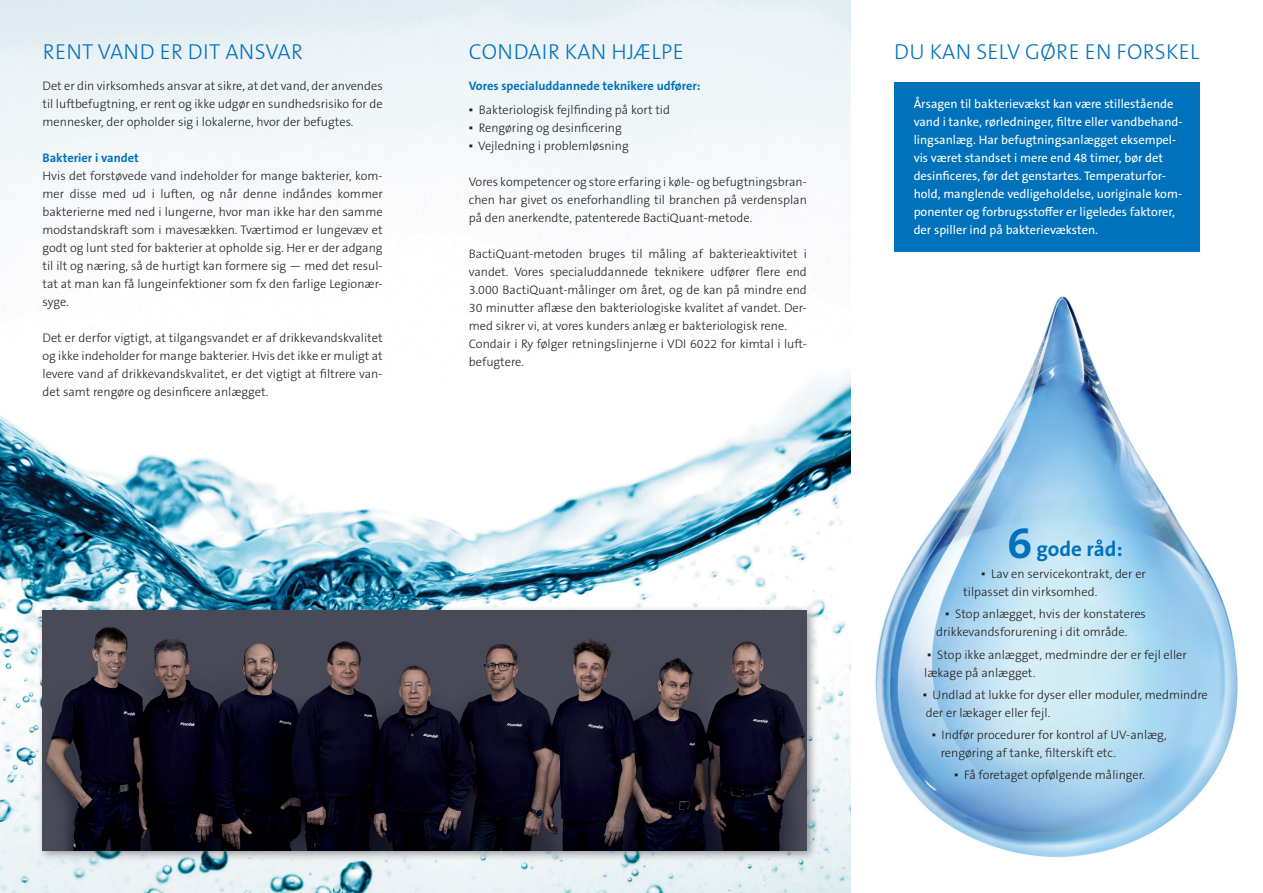
<style>
.page{position:relative;width:1263px;height:893px;background:#fff}
.page>*{position:absolute;margin:0;border:0;box-sizing:border-box;transform-origin:0 0}
.t1{font:700 45px "The Sans B W7";color:#0072bc}
.t2{font:300 21.75px "The Sans B W3";letter-spacing:.015em;color:#0072bc}
.t3{font:700 21px "The Sans B W7";color:#0072bc}
.t4{font:300 12.45px/18px "The Sans B W3";color:#231f20}
.t5{font:12.45px/18px "The Sans B W5 Plain";color:#fff}
.t6{font:700 12.45px "The Sans B W7";color:#0072bc}
.s1{font-family:"Verdana";font-weight:400}
</style>
<div class="page">
<img style="left:875px;top:296px;width:363px;height:561px">
<img style="left:0;top:0;width:850px;height:893px">
<div style="left:37px;top:605px;width:781px;height:256px;background:#231f20;opacity:.43"></div>
<img style="left:43px;top:610px;width:764px;height:240px">
<div style="left:894px;top:82px;width:305px;height:170px;background:#0072bc"></div>
<h2 class="t2" style="left:43px;top:37px;width:262px">RENT VAND ER DIT ANSVAR</h2>
<h2 class="t2" style="left:469px;top:37px;width:216px">CONDAIR KAN HJÆLPE</h2>
<h2 class="t2" style="left:894px;top:37px;width:307px">DU KAN SELV GØRE EN FORSKEL</h2>
<p class="t6" style="left:469px;top:78px;width:233px">Vores specialuddannede teknikere udfører:</p>
<p class="t4" style="left:469px;top:101px;width:203px"><span class="s1">▪</span> Bakteriologisk fejlfinding på kort tid</p>
<p class="t4" style="left:469px;top:119px;width:154px"><span class="s1">▪</span> Rengøring og desinficering</p>
<p class="t4" style="left:469px;top:137px;width:161px"><span class="s1">▪</span> Vejledning i problemløsning</p>
<p class="t4" style="left:469px;top:173px;width:340px;text-align:justify">Vores kompetencer og store erfaring i køle- og befugtningsbran&shy;chen har givet os eneforhandling til branchen på verdensplan på den anerkendte, patenterede BactiQuant-metode.</p>
<p class="t4" style="left:469px;top:245px;width:340px">BactiQuant-metoden bruges til måling af bakterieaktivitet i vandet. Vores specialuddannede teknikere udfører flere end 3.000 BactiQuant-målinger om året, og de kan på mindre end 30 minutter aflæse den bakteriologiske kvalitet af vandet. Der&shy;med sikrer vi, at vores kunders anlæg er bakteriologisk rene.<br>Condair i Ry følger retningslinjerne i VDI 6022 for kimtal i luft&shy;befugtere.</p>
<p class="t4" style="left:43px;top:77px;width:342px;text-align:justify">Det er din virksomheds ansvar at sikre, at det vand, der anvendes til luftbefugtning, er rent og ikke udgør en sundhedsrisiko for de mennesker, der opholder sig i lokalerne, hvor der befugtes.</p>
<p class="t6" style="left:43px;top:150px;width:98px">Bakterier i vandet</p>
<p class="t4" style="left:43px;top:167px;width:342px;text-align:justify">Hvis det forstøvede vand indeholder for mange bakterier, kom&shy;mer disse med ud i luften, og når denne indåndes kommer bakterierne med ned i lungerne, hvor man ikke har den samme modstandskraft som i mavesækken. Tværtimod er lungevæv et godt og lunt sted for bakterier at opholde sig. Her er der adgang til ilt og næring, så de hurtigt kan formere sig — med det resul&shy;tat at man kan få lungeinfektioner som fx den farlige Legionær&shy;syge.</p>
<p class="t4" style="left:43px;top:329px;width:342px;text-align:justify">Det er derfor vigtigt, at tilgangsvandet er af drikkevandskvalitet og ikke indeholder for mange bakterier. Hvis det ikke er muligt at levere vand af drikkevandskvalitet, er det vigtigt at filtrere van&shy;det samt rengøre og desinficere anlægget.</p>
<p class="t5" style="left:914px;top:95px;width:270px">Årsagen til bakterievækst kan være stillestående vand i tanke, rørledninger, filtre eller vandbehand&shy;lingsanlæg. Har befugtningsanlægget eksempel&shy;vis været standset i mere end 48 timer, bør det desinficeres, før det genstartes. Temperaturfor&shy;hold, manglende vedligeholdelse, uoriginale kom&shy;ponenter og forbrugsstoffer er ligeledes faktorer, der spiller ind på bakterievæksten.</p>
<h1 class="t1" style="left:1008px;top:513px;width:26px">6</h1>
<h3 class="t3" style="left:1036px;top:535px;width:88px">gode råd:</h3>
<p class="t4" style="left:963px;top:565px;width:184px;text-indent:18px"><span class="s1">▪</span> Lav en servicekontrakt, der er tilpasset din virksomhed.</p>
<p class="t4" style="left:936px;top:605px;width:211px;text-indent:9px"><span class="s1">▪</span> Stop anlægget, hvis der konstateres drikkevandsforurening i dit område.</p>
<p class="t4" style="left:924px;top:645px;width:264px"><span class="s1">▪</span> Stop ikke anlægget, medmindre der er fejl eller lækage på anlægget.</p>
<p class="t4" style="left:923px;top:686px;width:287px"><span class="s1">▪</span> Undlad at lukke for dyser eller moduler, medmindre der er lækager eller fejl.</p>
<p class="t4" style="left:941px;top:726px;width:227px;text-indent:-9px"><span class="s1">▪</span> Indfør procedurer for kontrol af UV-anlæg, rengøring af tanke, filterskift etc.</p>
<p class="t4" style="left:954px;top:766px;width:192px"><span class="s1">▪</span> Få foretaget opfølgende målinger.</p>
</div>
